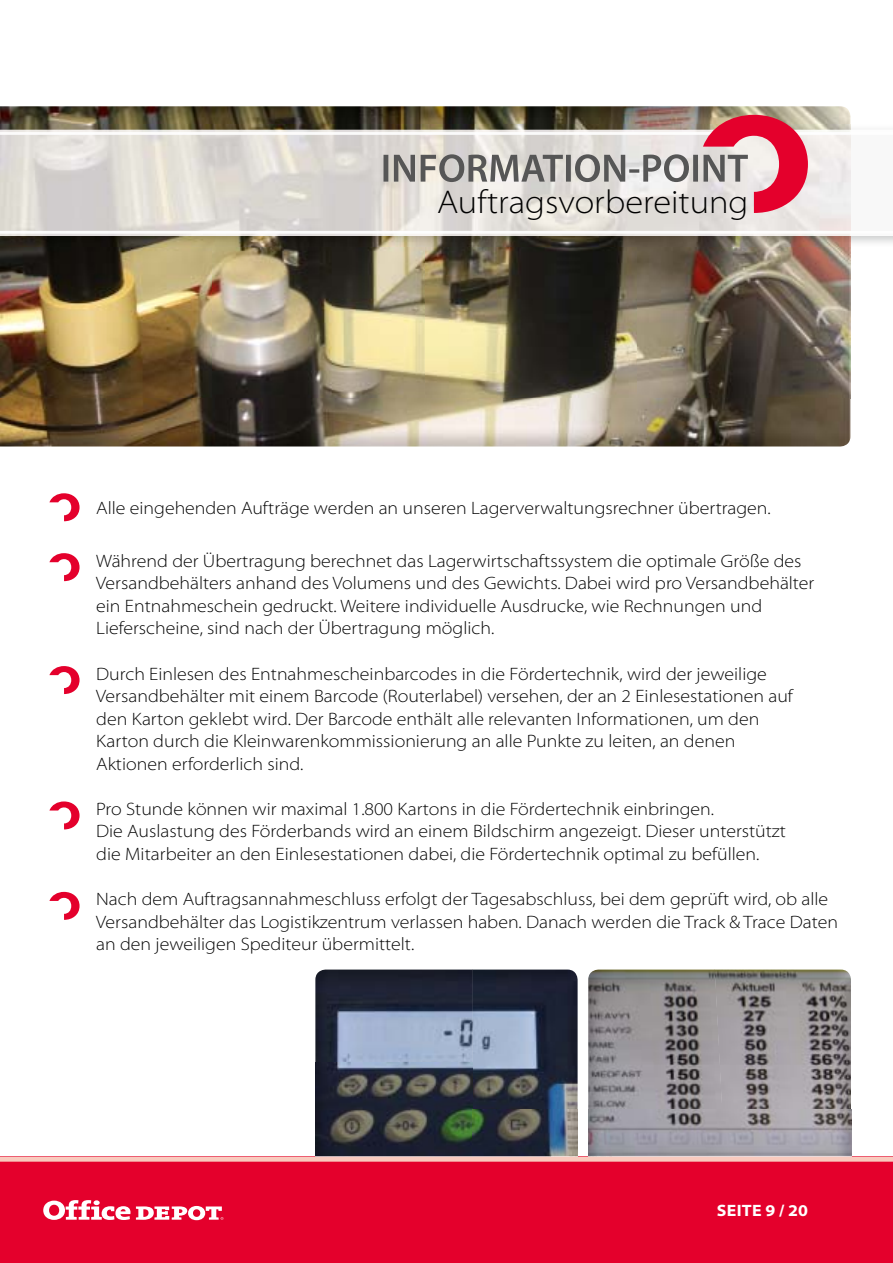
<style>
.page{position:relative;width:893px;height:1263px;background:#fff}
.page>*{position:absolute;margin:0;border:0;box-sizing:border-box;transform-origin:0 0}
.t1{font:300 semi-expanded 33px "Myriad Pro";color:#000}
.t2{font:300 semi-expanded 18px/22.5px "Myriad Pro";color:#000}
.t3{font:700 semi-expanded 16.5px "Myriad Pro";letter-spacing:.02em;color:#fff}
</style>
<div class="page">
<img style="left:588px;top:969px;width:127px;height:141px">
<img style="left:715px;top:969px;width:136px;height:141px">
<img style="left:588px;top:1110px;width:263px;height:46px">
<img style="left:315px;top:969px;width:263px;height:187px">
<div style="left:0;top:1157px;width:893px;height:106px;background:#e4002c"></div>
<svg style="left:43px;top:1200px;width:180px;height:20px"></svg>
<svg style="left:0;top:1156px;width:893px;height:6px;background:#f3b7b2"></svg>
<img style="left:0;top:106px;width:850px;height:24px">
<img style="left:0;top:236px;width:850px;height:210px">
<img style="left:850px;top:125px;width:43px;height:122px">
<svg style="left:49px;top:493px;width:31px;height:28px"></svg>
<svg style="left:49px;top:553px;width:31px;height:28px"></svg>
<svg style="left:49px;top:666px;width:31px;height:28px"></svg>
<svg style="left:49px;top:801px;width:31px;height:28px"></svg>
<svg style="left:49px;top:892px;width:31px;height:28px"></svg>
<svg style="left:383px;top:115px;width:425px;height:98px;background:#c7acab"></svg>
<h1 class="t1" style="left:437px;top:184px;width:313px">Auftragsvorbereitung</h1>
<p class="t2" style="left:96px;top:497px;width:676px">Alle eingehenden Aufträge werden an unseren Lagerverwaltungsrechner übertragen.</p>
<p class="t2" style="left:96px;top:550px;width:720px">Während der Übertragung berechnet das Lagerwirtschaftssystem die optimale Größe des Versandbehälters anhand des Volumens und des Gewichts. Dabei wird pro Versandbehälter ein Entnahmeschein gedruckt. Weitere individuelle Ausdrucke, wie Rechnungen und Lieferscheine, sind nach der Übertragung möglich.</p>
<p class="t2" style="left:96px;top:662px;width:698px">Durch Einlesen des Entnahmescheinbarcodes in die Fördertechnik, wird der jeweilige Versandbehälter mit einem Barcode (Routerlabel) versehen, der an 2 Einlesestationen auf den Karton geklebt wird. Der Barcode enthält alle relevanten Informationen, um den Karton durch die Kleinwarenkommissionierung an alle Punkte zu leiten, an denen Aktionen erforderlich sind.</p>
<p class="t2" style="left:96px;top:798px;width:691px">Pro Stunde können wir maximal 1.800 Kartons in die Fördertechnik einbringen.<br>Die Auslastung des Förderbands wird an einem Bildschirm angezeigt. Dieser unterstützt die Mitarbeiter an den Einlesestationen dabei, die Fördertechnik optimal zu befüllen.</p>
<p class="t2" style="left:96px;top:888px;width:743px">Nach dem Auftragsannahmeschluss erfolgt der Tagesabschluss, bei dem geprüft wird, ob alle<br>Versandbehälter das Logistikzentrum verlassen haben. Danach werden die Track &amp; Trace Daten an den jeweiligen Spediteur übermittelt.</p>
<p class="t3" style="left:717px;top:1201px;width:93px">SEITE 9 / 20</p>
</div>
